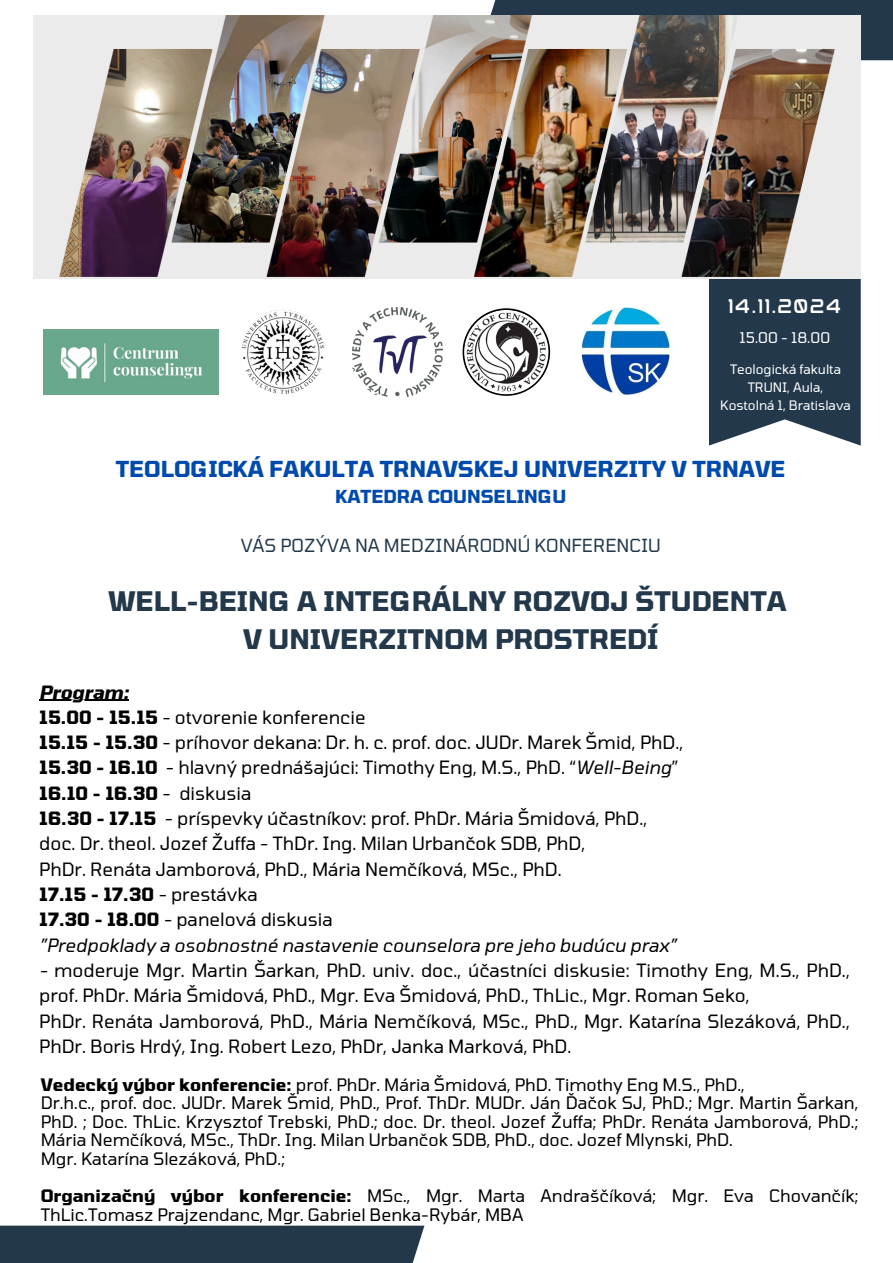
<style>
.page{position:relative;width:893px;height:1263px;background:#fff}
.page>*{position:absolute;margin:0;border:0;box-sizing:border-box;transform-origin:0 0}
.t1{font:700 26.78px/37.5px "Tomorrow";color:#23394b;text-align:center}
.t2{font:700 21.9px "Tomorrow";color:#004aad}
.t3{font:18.23px/25.3px "Tomorrow";color:#000}
.t4{font:17.92px "Tomorrow";color:#23394b}
.t5{font:700 17.85px "Tomorrow";color:#004aad}
.t6{font:17.1px/18.6px "Tomorrow";color:#000}
.t7{font:16.5px "mokotoglitch";color:#fff}
.t8{font:14.7px "Tomorrow";color:#fff}
.t9{font:12.98px/18px "Tomorrow";color:#fff;text-align:center}
.s1{font-weight:700;font-style:italic}
.s2{font-weight:700}
.s3{font-style:italic}
</style>
<div class="page">
<svg style="left:709px;top:278px;width:151px;height:167px;background:#344959"></svg>
<svg style="left:476px;top:0;width:417px;height:60px;background:#324656"></svg>
<div style="left:0;top:1225px;width:424px;height:38px;background:#23394b"></div>
<svg style="left:462px;top:308px;width:88px;height:88px"></svg>
<img style="left:352px;top:307px;width:90px;height:90px">
<svg style="left:241px;top:310px;width:84px;height:84px"></svg>
<img style="left:34px;top:16px;width:826px;height:262px">
<img style="left:44px;top:329px;width:174px;height:65px">
<img style="left:582px;top:307px;width:87px;height:88px">
<hr style="left:39px;top:700px;width:90px;height:1px;background:#000">
<h4 class="t7" style="left:727px;top:300px;width:116px">14.11.2024</h4>
<h2 class="t8" style="left:739px;top:328px;width:92px">15.00 - 18.00</h2>
<h3 class="t9" style="left:730px;top:359px;width:113px">Teologická fakulta<br>TRUNI, Aula,</h3>
<h1 class="t9" style="left:720px;top:395px;width:132px">Kostolná 1, Bratislava</h1>
<p class="t2" style="left:116px;top:455px;width:671px">TEOLOGICKÁ FAKULTA TRNAVSKEJ UNIVERZITY V TRNAVE</p>
<p class="t5" style="left:335px;top:485px;width:233px">KATEDRA COUNSELINGU</p>
<p class="t4" style="left:241px;top:534px;width:421px">VÁS POZÝVA NA MEDZINÁRODNÚ KONFERENCIU</p>
<p class="t1" style="left:108px;top:582px;width:679px">WELL-BEING A INTEGRÁLNY ROZVOJ ŠTUDENTA<br>V UNIVERZITNOM PROSTREDÍ</p>
<p class="t3" style="left:39px;top:678px;width:645px"><span class="s1">Program:<br></span><span class="s2">15.00 - 15.15</span> - otvorenie konferencie<br><span class="s2">15.15 - 15.30</span> - príhovor dekana: Dr. h. c. prof. doc. JUDr. Marek Šmid, PhD., <span class="s2">15.30 - 16.10</span> - hlavný prednášajúci: Timothy Eng, M.S., PhD. “<span class="s3">Well-Being</span>” <span class="s2">16.10 - 16.30</span> - diskusia<br><span class="s2">16.30 - 17.15</span> - príspevky účastníkov: prof. PhDr. Mária Šmidová, PhD., doc. Dr. theol. Jozef Žuffa - ThDr. Ing. Milan Urbančok SDB, PhD,<br>PhDr. Renáta Jamborová, PhD., Mária Nemčíková, MSc., PhD.<br><span class="s2">17.15 - 17.30</span> - prestávka<br><span class="s2">17.30 - 18.00</span> - panelová diskusia<br><span class="s3">”Predpoklady a osobnostné nastavenie counselora pre jeho budúcu prax”</span></p>
<p class="t3" style="left:39px;top:957px;width:812px"><span class="s3">-</span> moderuje Mgr. Martin Šarkan, PhD. univ. doc., účastníci diskusie: Timothy Eng, M.S., PhD., prof. PhDr. Mária Šmidová, PhD., Mgr. Eva Šmidová, PhD., ThLic., Mgr. Roman Seko,</p>
<p class="t3" style="left:39px;top:1008px;width:812px">PhDr. Renáta Jamborová, PhD., Mária Nemčíková, MSc., PhD., Mgr. Katarína Slezáková, PhD.,<br>PhDr. Boris Hrdý, Ing. Robert Lezo, PhDr, Janka Marková, PhD.</p>
<h4 class="t6" style="left:41px;top:1074px;width:819px"><span class="s2">Vedecký výbor konferencie:</span> prof. PhDr. Mária Šmidová, PhD. Timothy Eng M.S., PhD.,<br>Dr.h.c., prof. doc. JUDr. Marek Šmid, PhD., Prof. ThDr. MUDr. Ján Ďačok SJ, PhD.; Mgr. Martin Šarkan, PhD. ; Doc. ThLic. Krzysztof Trebski, PhD.; doc. Dr. theol. Jozef Žuffa; PhDr. Renáta Jamborová, PhD.; Mária Nemčíková, MSc., ThDr. Ing. Milan Urbančok SDB, PhD., doc. Jozef Mlynski, PhD.<br>Mgr. Katarína Slezáková, PhD.;</h4>
<h4 class="t6" style="left:41px;top:1186px;width:819px"><span class="s2">Organizačný výbor konferencie:</span> MSc., Mgr. Marta Andraščíková; Mgr. Eva Chovančík;<br>ThLic.Tomasz Prajzendanc, Mgr. Gabriel Benka-Rybár, MBA</h4>
</div>
